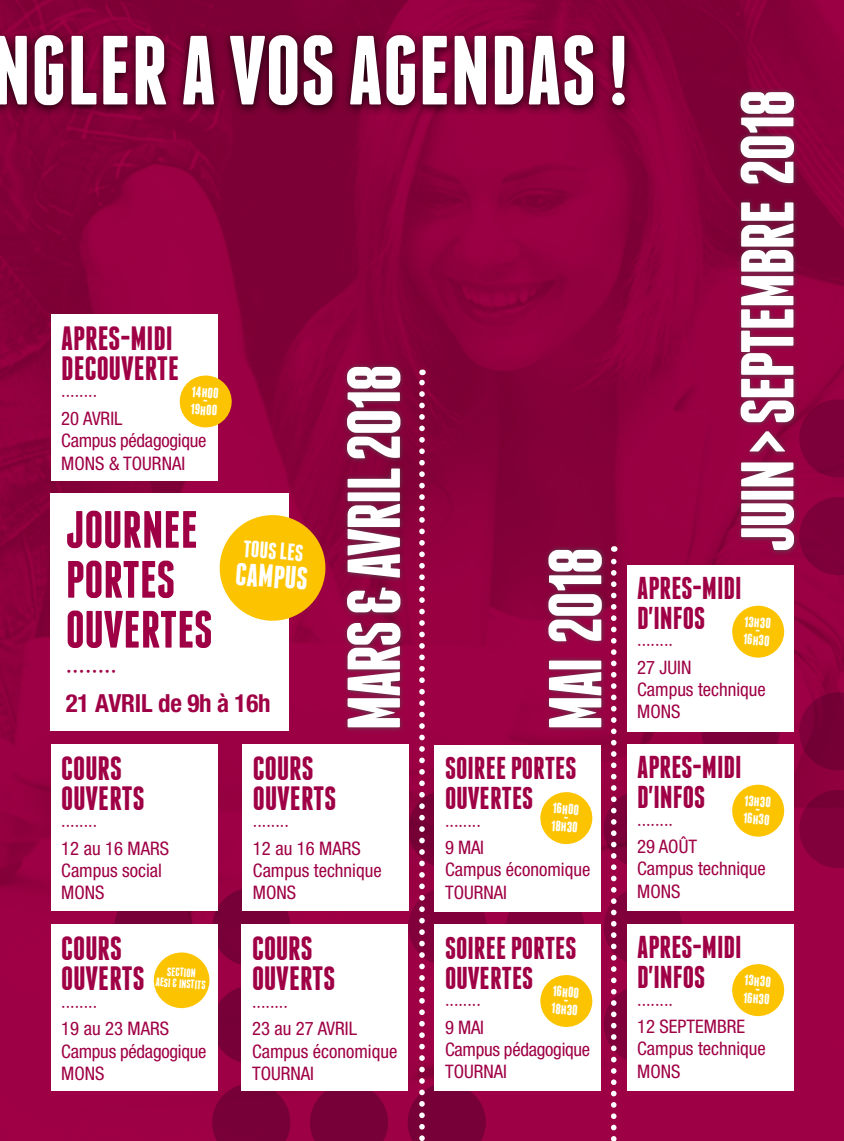
<style>
.page{position:relative;width:844px;height:1141px;background:#fff}
.page>*{position:absolute;margin:0;border:0;box-sizing:border-box;transform-origin:0 0}
.t1{font:700 98px "Franchise";color:#fff}
.t2{font:700 74.73px "Franchise";letter-spacing:-.03em;color:#fff}
.t3{font:700 52.5px/49.9px "Franchise";color:#9f0045}
.t4{font:700 33.6px/29.9px "Franchise";color:#9f0045}
.t5{font:700 32.02px "Franchise";color:#fff}
.t6{font:700 31.5px/29.9px "Franchise";color:#9f0045}
.t7{font:condensed 26.6px "Helvetica Neue";color:#9f0045}
.t8{font:700 condensed 25.03px "Helvetica Neue";letter-spacing:-.01em;color:#9f0045}
.t9{font:700 23.8px "Franchise";color:#fff}
.t10{font:condensed 18.72px/22.4px "Helvetica Neue";color:#9f0045}
.t11{font:700 15.05px "Franchise";color:#fff}
.t12{font:700 12.25px/11.2px "Franchise";color:#fff;text-align:center}
</style>
<div class="page">
<img style="left:0;top:0;width:843px;height:1141px">
<svg style="left:212px;top:1083px;width:78px;height:58px;background:#7c0039"></svg>
<svg style="left:310px;top:1091px;width:78px;height:50px;background:#7b0039"></svg>
<div style="left:212px;top:986px;width:78px;height:78px;background:#770038;border-radius:50%"></div>
<svg style="left:114px;top:888px;width:78px;height:78px"></svg>
<div style="left:212px;top:888px;width:78px;height:78px;background:#780038;border-radius:50%"></div>
<div style="left:701px;top:692px;width:78px;height:78px;background:linear-gradient(to right,#7e003a,#7a0038);border-radius:50%"></div>
<svg style="left:603px;top:985px;width:78px;height:78px"></svg>
<svg style="left:506px;top:888px;width:78px;height:78px"></svg>
<svg style="left:603px;top:790px;width:78px;height:78px"></svg>
<div style="left:603px;top:888px;width:78px;height:78px;background:#81003c;border-radius:50%"></div>
<svg style="left:799px;top:692px;width:44px;height:78px;background:#7b0037"></svg>
<svg style="left:799px;top:399px;width:44px;height:78px;background:#81003a"></svg>
<svg style="left:799px;top:497px;width:44px;height:78px;background:#83003b"></svg>
<svg style="left:799px;top:790px;width:44px;height:78px;background:#83003c"></svg>
<div style="left:434px;top:745px;width:167px;height:167px;background:#fff"></div>
<div style="left:626px;top:565px;width:167px;height:166px;background:#fff"></div>
<div style="left:626px;top:744px;width:167px;height:167px;background:#fff"></div>
<div style="left:626px;top:924px;width:167px;height:167px;background:#fff"></div>
<div style="left:434px;top:925px;width:167px;height:166px;background:#fff"></div>
<svg style="left:610px;top:546px;width:6px;height:595px"></svg>
<svg style="left:407px;top:370px;width:78px;height:771px"></svg>
<div style="left:543px;top:545px;width:63px;height:187px;background:#515353;opacity:.8"></div>
<div style="left:735px;top:87px;width:63px;height:468px;background:#515353;opacity:.8"></div>
<div style="left:51px;top:493px;width:238px;height:238px;background:#fff"></div>
<svg style="left:219px;top:513px;width:108px;height:110px;background:#efb42b"></svg>
<div style="left:341px;top:362px;width:64px;height:370px;background:#515353;opacity:.8"></div>
<div style="left:241px;top:925px;width:167px;height:166px;background:#fff"></div>
<div style="left:242px;top:744px;width:167px;height:167px;background:#fff"></div>
<div style="left:0;top:29px;width:634px;height:88px;background:#000;opacity:.8"></div>
<div style="left:51px;top:744px;width:166px;height:167px;background:#fff"></div>
<div style="left:51px;top:925px;width:166px;height:166px;background:#fff"></div>
<div style="left:51px;top:314px;width:166px;height:167px;background:#fff"></div>
<svg style="left:153px;top:952px;width:57px;height:57px"></svg>
<svg style="left:732px;top:605px;width:52px;height:53px"></svg>
<svg style="left:732px;top:784px;width:52px;height:53px"></svg>
<svg style="left:732px;top:964px;width:52px;height:53px"></svg>
<svg style="left:540px;top:792px;width:53px;height:53px"></svg>
<svg style="left:540px;top:975px;width:53px;height:52px"></svg>
<svg style="left:179px;top:375px;width:53px;height:53px;background:#f2b72b"></svg>
<h1 class="t1" style="left:-9px;top:24px;width:639px">NGLER A VOS AGENDAS!</h1>
<h3 class="t4" style="left:61px;top:323px;width:80px">APRES-MIDI<br>DECOUVERTE</h3>
<p class="t10" style="left:61px;top:384px;width:147px">········<br>20 AVRIL<br>Campus pédagogique<br>MONS</p>
<p class="t11" style="left:192px;top:384px;width:29px;rotate:4deg">14H00</p>
<p class="t11" style="left:191px;top:402px;width:28px;rotate:4deg">19H00</p>
<p class="t10" style="left:109px;top:452px;width:24px">&amp; TOURNAI</p>
<h3 class="t3" style="left:66px;top:504px;width:148px">JOURNEE<br>PORTES<br>OUVERTES</h3>
<h3 class="t7" style="left:66px;top:655px;width:53px">········</h3>
<h3 class="t8" style="left:66px;top:688px;width:206px">21 AVRIL DE 9H À 16H</h3>
<p class="t9" style="left:244px;top:538px;width:61px;rotate:4deg">TOUS LES</p>
<h3 class="t5" style="left:236px;top:559px;width:74px;rotate:4deg">CAMPUS</h3>
<h2 class="t2" style="left:339px;top:731px;width:368px;rotate:-90deg">MARS &amp; AVRIL 2018</h2>
<h3 class="t4" style="left:61px;top:753px;width:85px">COURS<br>OUVERTS</h3>
<p class="t10" style="left:61px;top:814px;width:108px">········<br>12 au 16 MArS<br>Campus social<br>MONS</p>
<h3 class="t4" style="left:61px;top:934px;width:85px">COURS<br>OUVERTS</h3>
<p class="t10" style="left:61px;top:995px;width:147px">········<br>19 au 23 MArS<br>Campus pédagogique<br>MONS</p>
<p class="t12" style="left:157px;top:965px;width:52px;rotate:4deg">SECTION<br>AESI &amp; INSTITS</p>
<h3 class="t4" style="left:253px;top:753px;width:85px">COURS<br>OUVERTS</h3>
<p class="t10" style="left:253px;top:814px;width:130px">········<br>12 au 16 MARS<br>Campus technique<br>MONS</p>
<h3 class="t4" style="left:252px;top:934px;width:85px">COURS<br>OUVERTS</h3>
<p class="t10" style="left:252px;top:995px;width:147px">········<br>23 au 27 AVRIL<br>Campus économique<br>TOURNAI</p>
<h2 class="t2" style="left:540px;top:731px;width:185px;rotate:-90deg">MAI 2018</h2>
<h3 class="t6" style="left:445px;top:753px;width:133px">SOIREE PORTES<br>OUVERTES</h3>
<p class="t10" style="left:445px;top:814px;width:147px">········<br>9 MAI<br>Campus économique<br>TOURNAI</p>
<p class="t11" style="left:552px;top:801px;width:28px;rotate:4deg">16H00</p>
<p class="t11" style="left:551px;top:818px;width:28px;rotate:4deg">18H30</p>
<h3 class="t6" style="left:445px;top:933px;width:133px">SOIREE PORTES<br>OUVERTES</h3>
<p class="t10" style="left:445px;top:993px;width:147px">········<br>9 MAI<br>Campus pédagogique<br>TOURNAI</p>
<p class="t11" style="left:552px;top:984px;width:28px;rotate:4deg">16H00</p>
<p class="t11" style="left:551px;top:1001px;width:28px;rotate:4deg">18H30</p>
<h2 class="t2" style="left:732px;top:552px;width:464px;rotate:-90deg">JUIN &gt; SEPTEMBRE 2018</h2>
<h3 class="t6" style="left:637px;top:573px;width:106px">APRES-MIDI<br>D'INFOS</h3>
<p class="t10" style="left:637px;top:633px;width:130px">········<br>27 juin<br>Campus technique<br>MONS</p>
<h3 class="t6" style="left:637px;top:752px;width:106px">APRES-MIDI<br>D'INFOS</h3>
<p class="t10" style="left:637px;top:813px;width:130px">········<br>29 août<br>Campus technique<br>MONS</p>
<h3 class="t6" style="left:637px;top:932px;width:106px">APRES-MIDI<br>D'INFOS</h3>
<p class="t10" style="left:637px;top:993px;width:130px">········<br>12 septembre<br>Campus technique<br>MONS</p>
<p class="t11" style="left:744px;top:614px;width:28px;rotate:4deg">13H30</p>
<p class="t11" style="left:743px;top:632px;width:28px;rotate:4deg">16H30</p>
<p class="t11" style="left:744px;top:793px;width:28px;rotate:4deg">13H30</p>
<p class="t11" style="left:743px;top:811px;width:28px;rotate:4deg">16H30</p>
<p class="t11" style="left:744px;top:973px;width:28px;rotate:4deg">13H30</p>
<p class="t11" style="left:743px;top:990px;width:28px;rotate:4deg">16H30</p>
</div>
